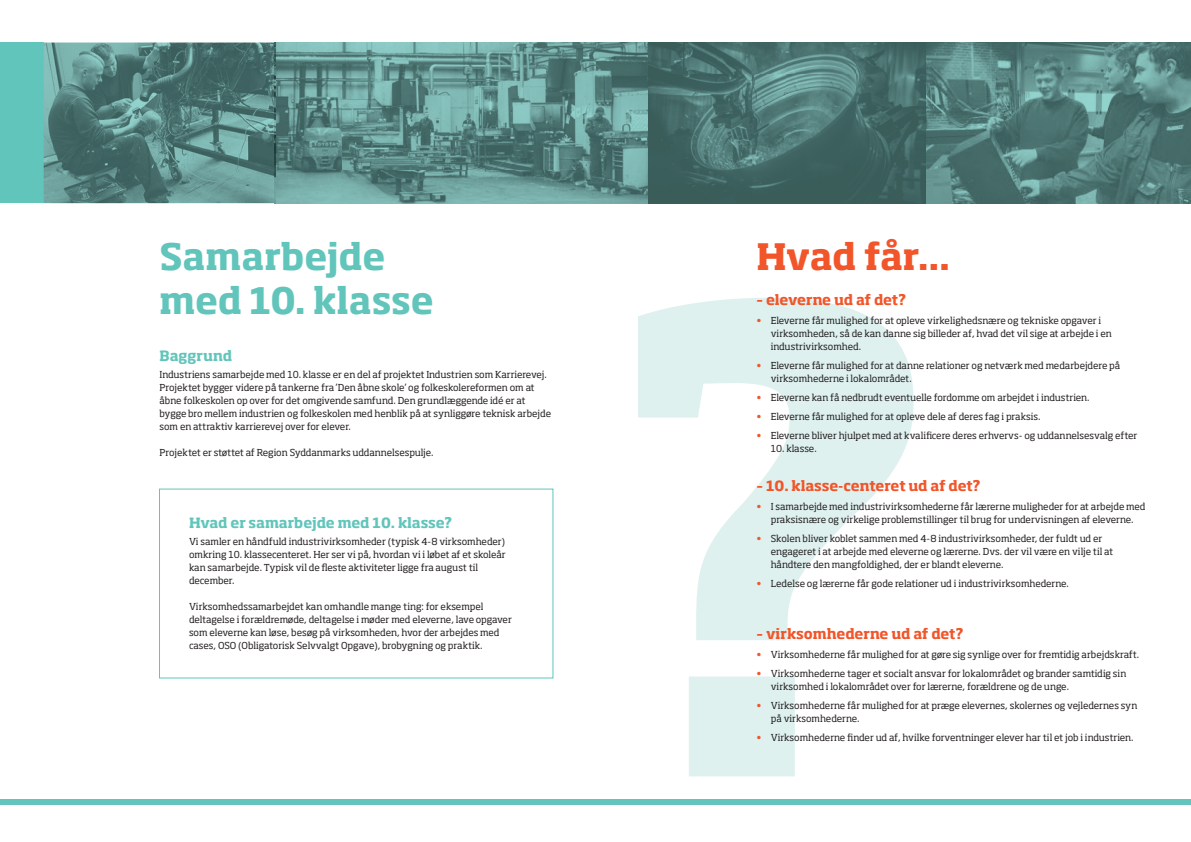
<style>
.page{position:relative;width:1191px;height:842px;background:#fff}
.page>*{position:absolute;margin:0;border:0;box-sizing:border-box;transform-origin:0 0}
.t1{font:700 36px/44px "Soho Std";letter-spacing:-.005em;color:#61c5bb}
.t2{font:700 36px "Soho Std";letter-spacing:-.02em;color:#f15529}
.t3{font:700 14px "Soho Std";letter-spacing:-.02em;color:#f15529}
.t4{font:700 14px "Soho Std";letter-spacing:-.005em;color:#61c5bb}
.t5{font:9.5px/13px "Soho Std";letter-spacing:-.005em;color:#231f20}
.s1{color:#f15529}
</style>
<div class="page">
<svg style="left:638px;top:298px;width:275px;height:478px"></svg>
<div style="left:0;top:43px;width:44px;height:160px;background:#61c5bb"></div>
<div style="left:0;top:799px;width:1191px;height:6px;background:#61c5bb"></div>
<img style="left:44px;top:43px;width:1147px;height:160px">
<h1 class="t1" style="left:159px;top:234px;width:276px">Samarbejde med 10. klasse</h1>
<h1 class="t2" style="left:756px;top:234px;width:195px">Hvad får...</h1>
<h2 class="t3" style="left:756px;top:291px;width:151px">– eleverne ud af det?</h2>
<p class="t5" style="left:770px;top:314px;width:343px;text-indent:-14px"><span class="s1">•</span> Eleverne får mulighed for at opleve virkelighedsnære og tekniske opgaver i virksomheden, så de kan danne sig billeder af, hvad det vil sige at arbejde i en industrivirksomhed.</p>
<p class="t5" style="left:770px;top:359px;width:351px;text-indent:-14px"><span class="s1">•</span> Eleverne får mulighed for at danne relationer og netværk med medarbejdere på virksomhederne i lokalområdet.</p>
<p class="t5" style="left:756px;top:391px;width:335px"><span class="s1">•</span> Eleverne kan få nedbrudt eventuelle fordomme om arbejdet i industrien.</p>
<p class="t5" style="left:756px;top:410px;width:285px"><span class="s1">•</span> Eleverne får mulighed for at opleve dele af deres fag i praksis.</p>
<p class="t5" style="left:756px;top:429px;width:382px"><span class="s1">•</span> Eleverne bliver hjulpet med at kvalificere deres erhvervs- og uddannelsesvalg efter</p>
<p class="t5" style="left:770px;top:442px;width:48px">10. klasse.</p>
<h2 class="t3" style="left:756px;top:477px;width:226px">– 10. klasse-centeret ud af det?</h2>
<p class="t5" style="left:756px;top:500px;width:390px;text-align:center"><span class="s1">•</span> I samarbejde med industrivirksomhederne får lærerne muligheder for at arbejde med praksisnære og virkelige problemstillinger til brug for undervisningen af eleverne.</p>
<p class="t5" style="left:770px;top:532px;width:344px;text-indent:-14px"><span class="s1">•</span> Skolen bliver koblet sammen med 4-8 industrivirksomheder, der fuldt ud er engageret i at arbejde med eleverne og lærerne. Dvs. der vil være en vilje til at håndtere den mangfoldighed, der er blandt eleverne.</p>
<p class="t5" style="left:756px;top:577px;width:314px"><span class="s1">•</span> Ledelse og lærerne får gode relationer ud i industrivirksomhederne.</p>
<h2 class="t3" style="left:756px;top:625px;width:209px">– virksomhederne ud af det?</h2>
<p class="t5" style="left:756px;top:648px;width:384px"><span class="s1">•</span> Virksomhederne får mulighed for at gøre sig synlige over for fremtidig arbejdskraft.</p>
<p class="t5" style="left:770px;top:667px;width:357px;text-indent:-14px"><span class="s1">•</span> Virksomhederne tager et socialt ansvar for lokalområdet og brander samtidig sin virksomhed i lokalområdet over for lærerne, forældrene og de unge.</p>
<p class="t5" style="left:770px;top:699px;width:368px;text-indent:-14px"><span class="s1">•</span> Virksomhederne får mulighed for at præge elevernes, skolernes og vejledernes syn på virksomhederne.</p>
<p class="t5" style="left:756px;top:731px;width:378px"><span class="s1">•</span> Virksomhederne finder ud af, hvilke forventninger elever har til et job i industrien.</p>
<h2 class="t4" style="left:159px;top:347px;width:74px">Baggrund</h2>
<p class="t5" style="left:159px;top:368px;width:393px">Industriens samarbejde med 10. klasse er en del af projektet Industrien som Karrierevej.<br>Projektet bygger videre på tankerne fra ’Den åbne skole’ og folkeskolereformen om at åbne folkeskolen op over for det omgivende samfund. Den grundlæggende idé er at bygge bro mellem industrien og folkeskolen med henblik på at synliggøre teknisk arbejde som en attraktiv karrierevej over for elever.</p>
<p class="t5" style="left:159px;top:446px;width:276px">Projektet er støttet af Region Syddanmarks uddannelsespulje.</p>
<h2 class="t4" style="left:189px;top:513px;width:265px">Hvad er samarbejde med 10. klasse?</h2>
<p class="t5" style="left:189px;top:534px;width:318px">Vi samler en håndfuld industrivirksomheder (typisk 4-8 virksomheder) omkring 10. klassecenteret. Her ser vi på, hvordan vi i løbet af et skoleår kan samarbejde. Typisk vil de fleste aktiviteter ligge fra august til december.</p>
<p class="t5" style="left:189px;top:599px;width:324px">Virksomhedssamarbejdet kan omhandle mange ting: for eksempel deltagelse i forældremøde, deltagelse i møder med eleverne, lave opgaver som eleverne kan løse, besøg på virksomheden, hvor der arbejdes med cases, OSO (Obligatorisk Selvvalgt Opgave), brobygning og praktik.</p>
</div>
